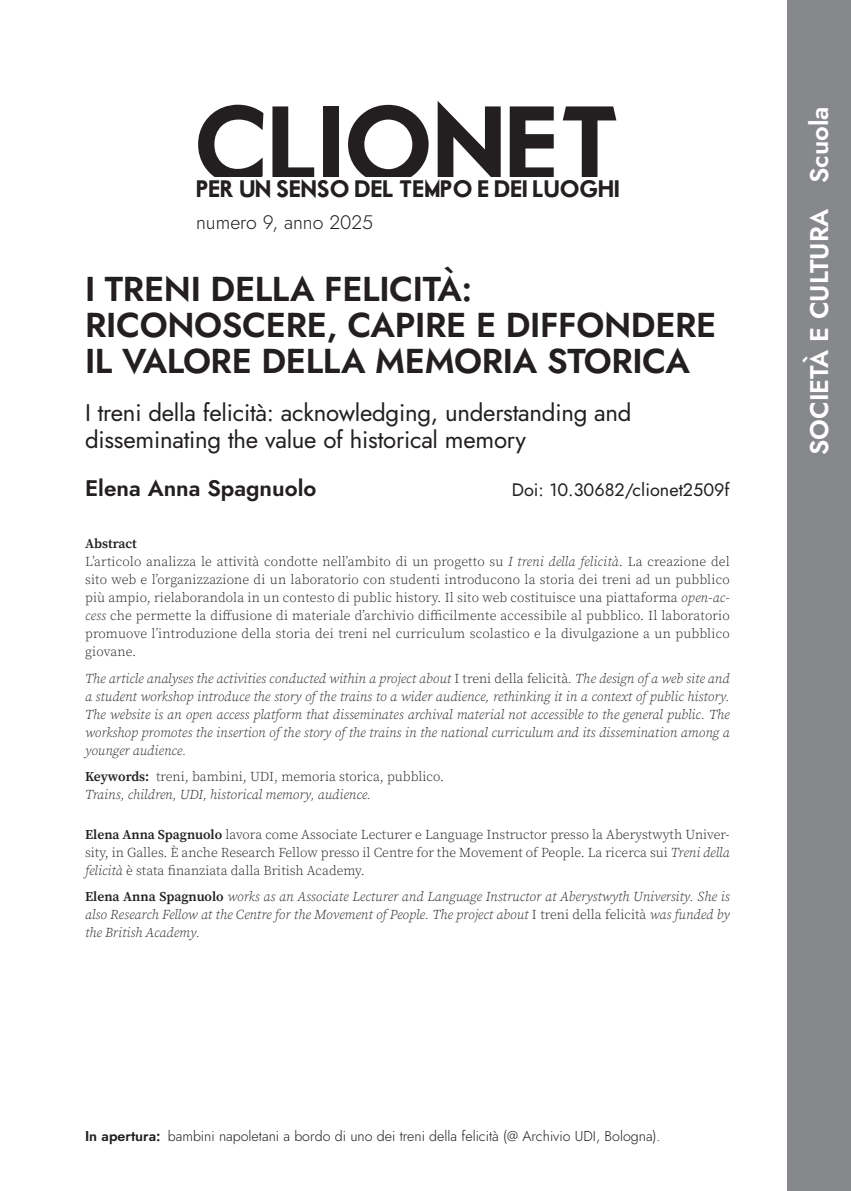
<style>
.page{position:relative;width:851px;height:1191px;background:#fff}
.page>*{position:absolute;margin:0;border:0;box-sizing:border-box;transform-origin:0 0}
.t1{font:102.9px "Motor Oil 1937 M54";color:#231f20}
.t2{font:600 34.5px/36px "Jost";letter-spacing:-.01em;color:#231f20}
.t3{font:600 25.5px "Jost";color:#fff}
.t4{font:24px/27px "Jost";letter-spacing:-.01em;color:#231f20}
.t5{font:22.8px "Motor Oil 1937 M54";color:#231f20}
.t6{font:600 22.5px "Jost";color:#231f20}
.t7{font:300 19.5px "Jost";color:#231f20}
.t8{font:18px "Jost";color:#231f20}
.t9{font:300 14.25px "Jost";color:#231f20}
.t10{font:italic 300 13.5px/18px "Source Serif Pro";color:#231f20;text-align:justify}
.t11{font:300 13.5px/18px "Source Serif Pro";letter-spacing:.01em;color:#231f20}
.s1{font-weight:600}
.s2{font-style:italic}
.s3{font-style:normal}
.s4{font-weight:600;font-style:normal}
</style>
<div class="page">
<div style="left:787px;top:0;width:63px;height:1191px;background:#86888b"></div>
<h1 class="t1" style="left:193px;top:99px;width:429px">CLIONET</h1>
<h3 class="t5" style="left:196px;top:179px;width:425px">PER UN SENSO DEL TEMPO E DEI LUOGHI</h3>
<h3 class="t7" style="left:196px;top:209px;width:178px">numero 9, anno 2025</h3>
<h2 class="t2" style="left:85px;top:271px;width:633px">I TRENI DELLA FELICITÀ:<br>RICONOSCERE, CAPIRE E DIFFONDERE<br>IL VALORE DELLA MEMORIA STORICA</h2>
<h3 class="t4" style="left:85px;top:399px;width:548px">I treni della felicità: acknowledging, understanding and disseminating the value of historical memory</h3>
<h3 class="t6" style="left:85px;top:473px;width:233px">Elena Anna Spagnuolo</h3>
<h3 class="t8" style="left:511px;top:478px;width:219px">Doi: 10.30682/clionet2509f</h3>
<p class="t11" style="left:85px;top:535px;width:646px"><span class="s1">Abstract<br></span>L’articolo analizza le attività condotte nell’ambito di un progetto su <span class="s2">I treni della felicità</span>. La creazione del sito web e l’organizzazione di un laboratorio con studenti introducono la storia dei treni ad un pubblico più ampio, rielaborandola in un contesto di public history. Il sito web costituisce una piattaforma <span class="s2">open-ac&shy;cess</span> che permette la diffusione di materiale d’archivio difficilmente accessibile al pubblico. Il laboratorio promuove l’introduzione della storia dei treni nel curriculum scolastico e la divulgazione a un pubblico giovane.</p>
<p class="t10" style="left:85px;top:669px;width:646px">The article analyses the activities conducted within a project about <span class="s3">I treni della felicità</span>. The design of a web site and a student workshop introduce the story of the trains to a wider audience, rethinking it in a context of public history.<br>The website is an open access platform that disseminates archival material not accessible to the general public. The workshop promotes the insertion of the story of the trains in the national curriculum and its dissemination among a younger audience.</p>
<p class="t10" style="left:85px;top:768px;width:360px"><span class="s4">Keywords:</span> <span class="s3">treni, bambini, UDI, memoria storica, pubblico.<br></span>Trains, children, UDI, historical memory, audience.</p>
<p class="t11" style="left:85px;top:825px;width:646px;text-align:justify"><span class="s1">Elena Anna Spagnuolo</span> lavora come Associate Lecturer e Language Instructor presso la Aberystwyth Univer&shy;sity, in Galles. È anche Research Fellow presso il Centre for the Movement of People. La ricerca sui <span class="s2">Treni della felicità</span> è stata finanziata dalla British Academy.</p>
<p class="t10" style="left:85px;top:887px;width:646px"><span class="s4">Elena Anna Spagnuolo</span> works as an Associate Lecturer and Language Instructor at Aberystwyth University. She is also Research Fellow at the Centre for the Movement of People. The project about <span class="s3">I treni della felicità</span> was funded by the British Academy.</p>
<h3 class="t3" style="left:801px;top:455px;width:350px;rotate:-90deg">SOCIETÀ E CULTURA Scuola</h3>
<p class="t9" style="left:85px;top:1126px;width:577px"><span class="s1">In apertura:</span> bambini napoletani a bordo di uno dei treni della felicità (@ Archivio UDI, Bologna).</p>
</div>
